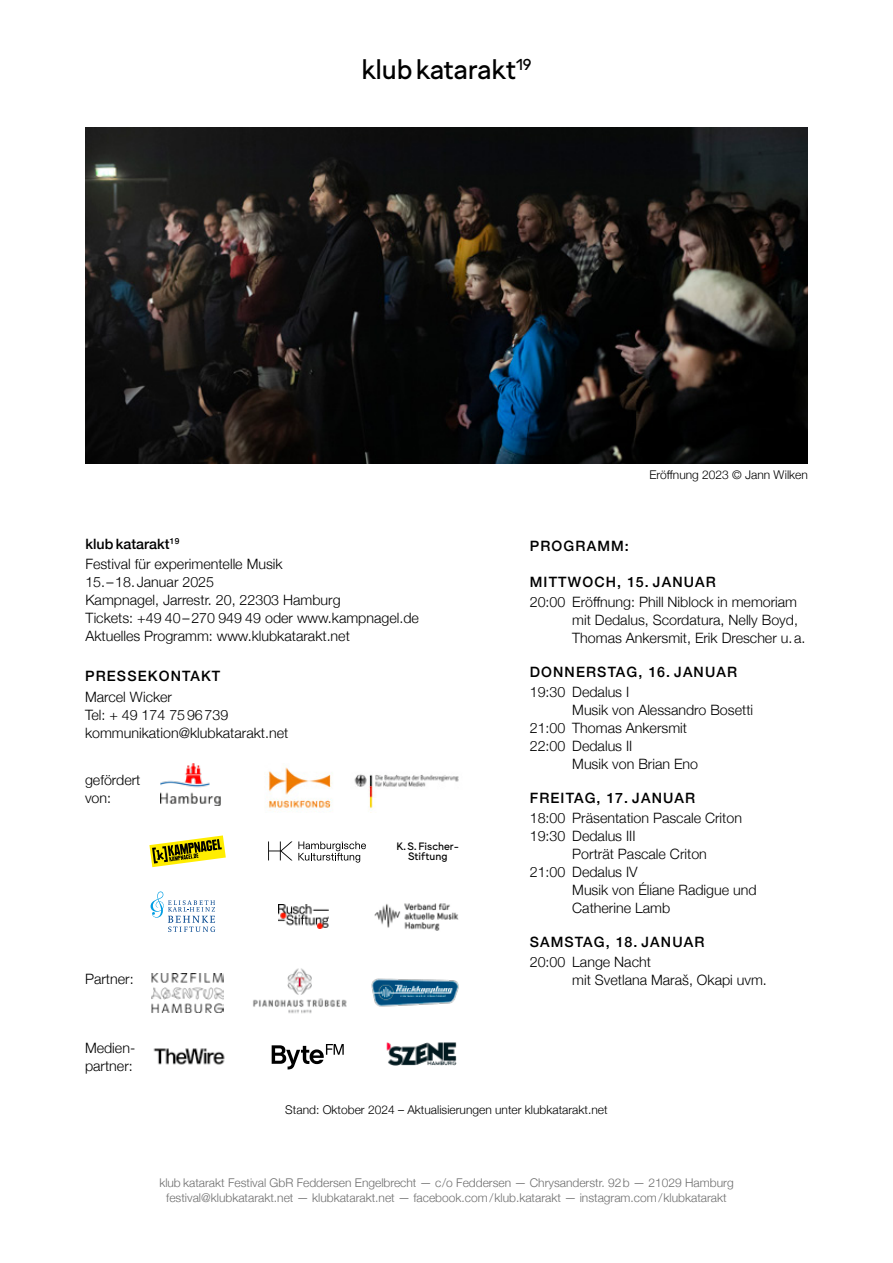
<style>
.page{position:relative;width:893px;height:1263px;background:#fff}
.page>*{position:absolute;margin:0;border:0;box-sizing:border-box;transform-origin:0 0}
.t1{font:27px "Jungka";letter-spacing:-.01em;color:#000}
.t2{font:300 14.25px/18px "Helvetica Neue";color:#000}
.t3{font:500 14.25px "Helvetica Neue";letter-spacing:.08em;color:#000}
.t4{font:300 12px/15px "Helvetica Neue";color:#6e6e6e;text-align:center}
.t5{font:300 12px "Helvetica Neue";color:#000}
.t6{font:10.5px/10.5px "Jungka";color:#000;text-align:center}
.s1{font-weight:500}
</style>
<div class="page">
<img style="left:160px;top:763px;width:61px;height:42px">
<svg style="left:268px;top:841px;width:24px;height:19px"></svg>
<svg style="left:298px;top:841px;width:68px;height:22px"></svg>
<svg style="left:151px;top:891px;width:64px;height:41px"></svg>
<svg style="left:149px;top:835px;width:77px;height:32px"></svg>
<img style="left:253px;top:968px;width:94px;height:46px">
<img style="left:85px;top:128px;width:723px;height:335px">
<img style="left:267px;top:767px;width:192px;height:45px">
<img style="left:375px;top:903px;width:84px;height:28px">
<img style="left:152px;top:973px;width:72px;height:39px">
<svg style="left:272px;top:1044px;width:72px;height:25px"></svg>
<img style="left:386px;top:1042px;width:71px;height:24px">
<img style="left:153px;top:1048px;width:72px;height:17px">
<img style="left:371px;top:978px;width:88px;height:29px">
<img style="left:279px;top:905px;width:50px;height:23px">
<h1 class="t1" style="left:361px;top:54px;width:171px">klubkatarakt<sup>19</sup></h1>
<p class="t5" style="left:649px;top:465px;width:160px">Eröffnung 2023 © Jann Wilken</p>
<p class="t2" style="left:85px;top:533px;width:199px;line-height:20.2px"><span class="s1">klub katarakt</span><sup>19<br></sup>Festival für experimentelle Musik</p>
<p class="t2" style="left:85px;top:572px;width:335px">15.–18.Januar 2025<br>Kampnagel, Jarrestr. 20, 22303 Hamburg<br>Tickets: +49 40–270 949 49 oder www.kampnagel.de Aktuelles Programm: www.klubkatarakt.net</p>
<p class="t3" style="left:85px;top:665px;width:137px">PRESSEKONTAKT</p>
<p class="t2" style="left:85px;top:687px;width:205px">Marcel Wicker<br>Tel: + 49 174 7596739 kommunikation@klubkatarakt.net</p>
<p class="t2" style="left:85px;top:770px;width:57px">gefördert von:</p>
<p class="t2" style="left:85px;top:968px;width:50px">Partner:</p>
<p class="t2" style="left:85px;top:1038px;width:52px">Medien&shy;partner:</p>
<p class="t6" style="left:397px;top:841px;width:64px">K.S.Fischer-<br>Stiftung</p>
<p class="t3" style="left:530px;top:534px;width:101px">PROGRAMM:</p>
<p class="t3" style="left:530px;top:570px;width:188px">MITTWOCH, 15. JANUAR</p>
<p class="t2" style="left:572px;top:592px;width:235px;text-indent:-43px">20:00 Eröffnung: Phill Niblock in memoriam mit Dedalus, Scordatura, Nelly Boyd,<br>Thomas Ankersmit, Erik Drescher u.a.</p>
<p class="t3" style="left:530px;top:660px;width:209px">DONNERSTAG, 16. JANUAR</p>
<p class="t2" style="left:530px;top:682px;width:101px">19:30 Dedalus I</p>
<p class="t2" style="left:572px;top:700px;width:182px">Musik von Alessandro Bosetti</p>
<p class="t2" style="left:530px;top:718px;width:159px">21:00 Thomas Ankersmit</p>
<p class="t2" style="left:530px;top:736px;width:104px">22:00 Dedalus II</p>
<p class="t2" style="left:572px;top:754px;width:127px">Musik von Brian Eno</p>
<p class="t3" style="left:530px;top:786px;width:167px">FREITAG, 17. JANUAR</p>
<p class="t2" style="left:530px;top:808px;width:214px">18:00 Präsentation Pascale Criton</p>
<p class="t2" style="left:530px;top:826px;width:107px">19:30 Dedalus III</p>
<p class="t2" style="left:572px;top:844px;width:136px">Porträt Pascale Criton</p>
<p class="t2" style="left:530px;top:862px;width:109px">21:00 Dedalus IV</p>
<p class="t2" style="left:572px;top:880px;width:186px">Musik von Éliane Radigue und</p>
<p class="t2" style="left:572px;top:898px;width:99px">Catherine Lamb</p>
<p class="t3" style="left:530px;top:930px;width:176px">SAMSTAG, 18. JANUAR</p>
<p class="t2" style="left:572px;top:952px;width:196px;text-indent:-43px">20:00 Lange Nacht<br>mit Svetlana Maraš, Okapi uvm.</p>
<p class="t5" style="left:285px;top:1100px;width:324px">Stand: Oktober 2024 – Aktualisierungen unter klubkatarakt.net</p>
<p class="t4" style="left:159px;top:1175px;width:576px">klub katarakt Festival GbR Feddersen Engelbrecht — c/o Feddersen — Chrysanderstr. 92b — 21029 Hamburg festival@klubkatarakt.net — klubkatarakt.net — facebook.com/klub.katarakt — instagram.com/klubkatarakt</p>
</div>
